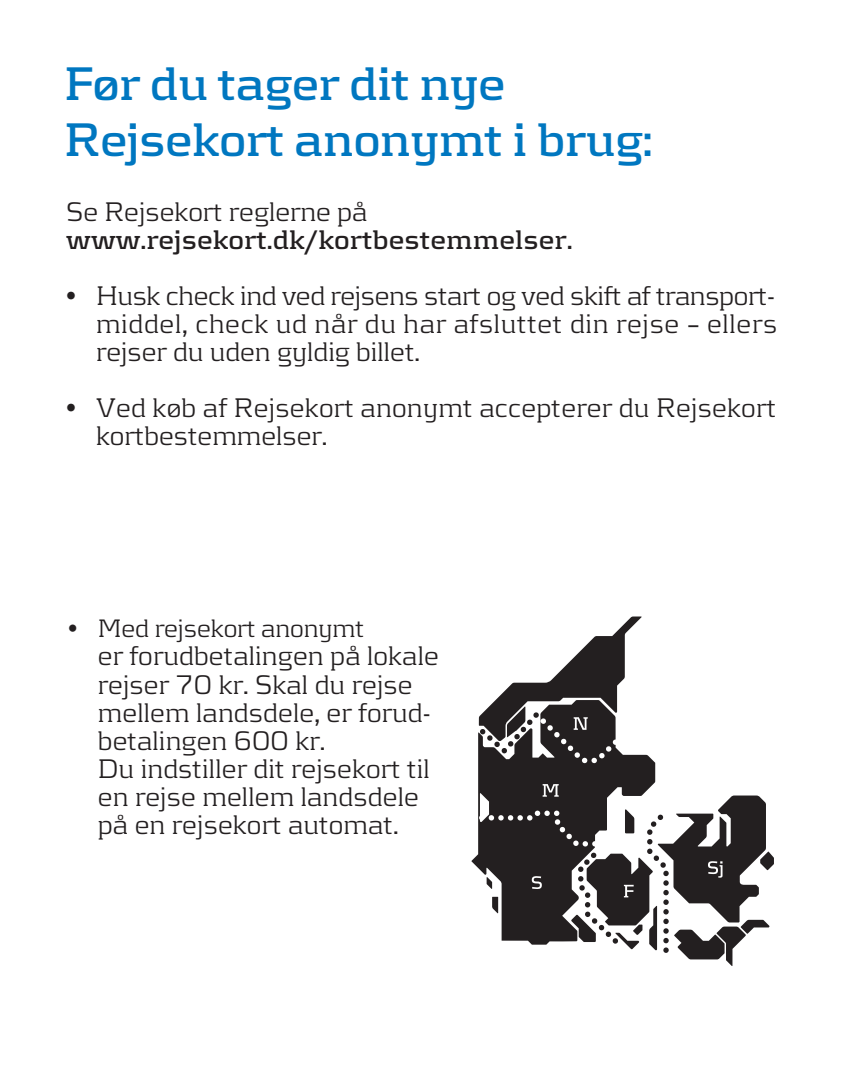
<style>
.page{position:relative;width:844px;height:1092px;background:#fff}
.page>*{position:absolute;margin:0;border:0;box-sizing:border-box;transform-origin:0 0}
.t1{font:700 49px/56px "Kontrapunkt";letter-spacing:-.015em;color:#0077c0}
.t2{font:300 28px/28px "Kontrapunkt";letter-spacing:.005em;color:#231f20}
.Afsnitsformat_1{font:700 28px/28px "Kontrapunkt";color:#231f20}
.t3{font:300 26.25px "Kontrapunkt";letter-spacing:-.005em;color:#231f20}
.s1{font-weight:300}
</style>
<div class="page">
<svg style="left:626px;top:795px;width:147px;height:171px"></svg>
<svg style="left:471px;top:753px;width:184px;height:191px;fill:#231f20"></svg>
<svg style="left:478px;top:616px;width:163px;height:137px"></svg>
<p class="t1" style="left:64px;top:55px;width:590px">Før du tager dit nye<br>Rejsekort anonymt i brug:</p>
<p class="Afsnitsformat_1" style="left:66px;top:197px;width:507px"><span class="s1">Se Rejsekort reglerne på </span>www.rejsekort.dk/kortbestemmelser.</p>
<p class="t2" style="left:96px;top:281px;width:682px;text-align:justify;text-indent:-30px">• Husk check ind ved rejsens start og ved skift af transport&shy;middel, check ud når du har afsluttet din rejse – ellers rejser du uden gyldig billet.</p>
<p class="t2" style="left:96px;top:393px;width:681px;text-indent:-30px">• Ved køb af Rejsekort anonymt accepterer du Rejsekort kortbestemmelser.</p>
<p class="t3" style="left:68px;top:613px;width:298px">• Med rejsekort anonymt</p>
<p class="t2" style="left:98px;top:641px;width:342px">er forudbetalingen på lokale rejser 70 kr. Skal du rejse mellem landsdele, er forud&shy;betalingen 600 kr.<br>Du indstiller dit rejsekort til en rejse mellem landsdele på en rejsekort automat.</p>
</div>
